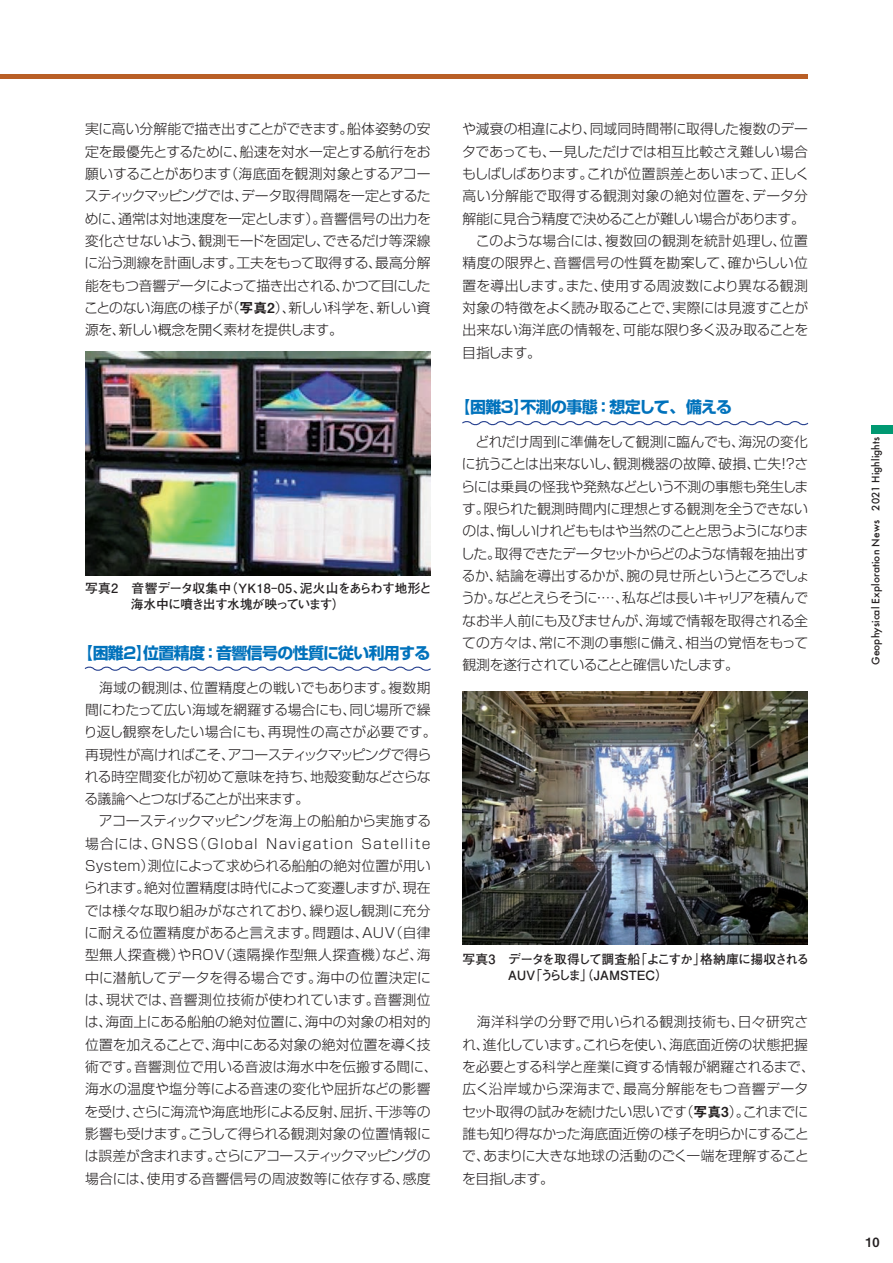
<style>
.page{position:relative;width:893px;height:1263px;background:#fff}
.page>*{position:absolute;margin:0;border:0;box-sizing:border-box;transform-origin:0 0}
.t1{font:700 15.9px "Shin Go Pro";letter-spacing:-.04em;color:#0072bc}
.t2{font:300 13.8px/22.4px "Shin Go Pro";letter-spacing:-.01em;color:#231f20}
.t3{font:700 12.75px/15.9px "Futo Go B101 Pro";letter-spacing:-.045em;color:#231f20}
.t4{font:12.75px "Midashi Go Pro MB31";color:#231f20}
.t5{font:500 10.05px "Futura";letter-spacing:.01em;color:#231f20}
.s1{font-family:"Midashi Go Pro MB31";font-weight:400}
</style>
<div class="page">
<div style="left:0;top:74px;width:808px;height:5px;background:#b95f26"></div>
<svg style="left:84px;top:666px;width:347px;height:5px"></svg>
<svg style="left:462px;top:421px;width:347px;height:5px"></svg>
<div style="left:872px;top:425px;width:21px;height:9px;background:#009972"></div>
<img style="left:85px;top:351px;width:346px;height:225px">
<img style="left:462px;top:691px;width:346px;height:254px">
<p class="t2" style="left:84px;top:116px;width:348px;text-align:justify">実に高い分解能で描き出すことができます。船体姿勢の安定を最優先とするために、船速を対水一定とする航行をお願いすることがあります（海底⾯を観測対象とするアコースティックマッピングでは、データ取得間隔を一定とするために、通常は対地速度を一定とします）。音響信号の出力を変化させないよう、観測モードを固定し、できるだけ等深線に沿う測線を計画します。工夫をもって取得する、最高分解能をもつ音響データによって描き出される、かつて目にしたことのない海底の様子が（<span class="s1">写真2</span>）、新しい科学を、新しい資源を、新しい概念を開く素材を提供します。</p>
<p class="t3" style="left:131px;top:579px;width:303px;text-indent:-46px">写真2　音響データ収集中（YK18-05、泥火山をあらわす地形と海水中に噴き出す水塊が映っています）</p>
<p class="t1" style="left:77px;top:640px;width:355px">【困難２】位置精度：音響信号の性質に従い利用する</p>
<p class="t2" style="left:84px;top:674px;width:355px">　海域の観測は、位置精度との戦いでもあります。複数期間にわたって広い海域を網羅する場合にも、同じ場所で繰り返し観察をしたい場合にも、再現性の高さが必要です。再現性が高ければこそ、アコースティックマッピングで得られる時空間変化が初めて意味を持ち、地殻変動などさらなる議論へとつなげることが出来ます。<br>　アコースティックマッピングを海上の船舶から実施する場合には、GNSS（Global Navigation Satellite<br>System）測位によって求められる船舶の絶対位置が用いられます。絶対位置精度は時代によって変遷しますが、現在では様々な取り組みがなされており、繰り返し観測に充分に耐える位置精度があると言えます。問題は、AUV（自律型無人探査機）やROV（遠隔操作型無人探査機）など、海中に潜航してデータを得る場合です。海中の位置決定には、現状では、音響測位技術が使われています。音響測位は、海⾯上にある船舶の絶対位置に、海中の対象の相対的位置を加えることで、海中にある対象の絶対位置を導く技術です。音響測位で用いる音波は海水中を伝搬する間に、海水の温度や塩分等による音速の変化や屈折などの影響を受け、さらに海流や海底地形による反射、屈折、干渉等の影響も受けます。こうして得られる観測対象の位置情報には誤差が含まれます。さらにアコースティックマッピングの場合には、使用する音響信号の周波数等に依存する、感度</p>
<p class="t2" style="left:462px;top:116px;width:349px">や減衰の相違により、同域同時間帯に取得した複数のデータであっても、一見しただけでは相互比較さえ難しい場合もしばしばあります。これが位置誤差とあいまって、正しく高い分解能で取得する観測対象の絶対位置を、データ分解能に見合う精度で決めることが難しい場合があります。　このような場合には、複数回の観測を統計処理し、位置精度の限界と、音響信号の性質を勘案して、確からしい位置を導出します。また、使用する周波数により異なる観測対象の特徴をよく読み取ることで、実際には見渡すことが出来ない海洋底の情報を、可能な限り多く汲み取ることを目指します。</p>
<p class="t1" style="left:454px;top:395px;width:279px">【困難３】不測の事態：想定して、備える</p>
<p class="t2" style="left:461px;top:429px;width:350px">　どれだけ周到に準備をして観測に臨んでも、海況の変化に抗うことは出来ないし、観測機器の故障、破損、亡失！？さらには乗員の怪我や発熱などという不測の事態も発生します。限られた観測時間内に理想とする観測を全うできないのは、悔しいけれどももはや当然のことと思うようになりました。取得できたデータセットからどのような情報を抽出するか、結論を導出するかが、腕の見せ所というところでしょうか。などとえらそうに・…、私などは長いキャリアを積んでなお半人前にも及びませんが、海域で情報を取得される全ての方々は、常に不測の事態に備え、相当の覚悟をもって観測を遂行されていることと確信いたします。</p>
<p class="t3" style="left:508px;top:950px;width:303px;text-indent:-46px">写真3　データを取得して調査船「よこすか」格納庫に揚収される<br>AUV「うらしま」（JAMSTEC）</p>
<p class="t2" style="left:462px;top:1009px;width:354px">　海洋科学の分野で用いられる観測技術も、日々研究され、進化しています。これらを使い、海底⾯近傍の状態把握を必要とする科学と産業に資する情報が網羅されるまで、広く沿岸域から深海まで、最高分解能をもつ音響データセット取得の試みを続けたい思いです（<span class="s1">写真3</span>）。これまでに誰も知り得なかった海底⾯近傍の様子を明らかにすることで、あまりに大きな地球の活動のごく一端を理解することを目指します。</p>
<p class="t5" style="left:869px;top:665px;width:230px;rotate:-90deg">Geophysical Exploration News 2021 Highlights</p>
<p class="t4" style="left:865px;top:1231px;width:16px">10</p>
</div>
